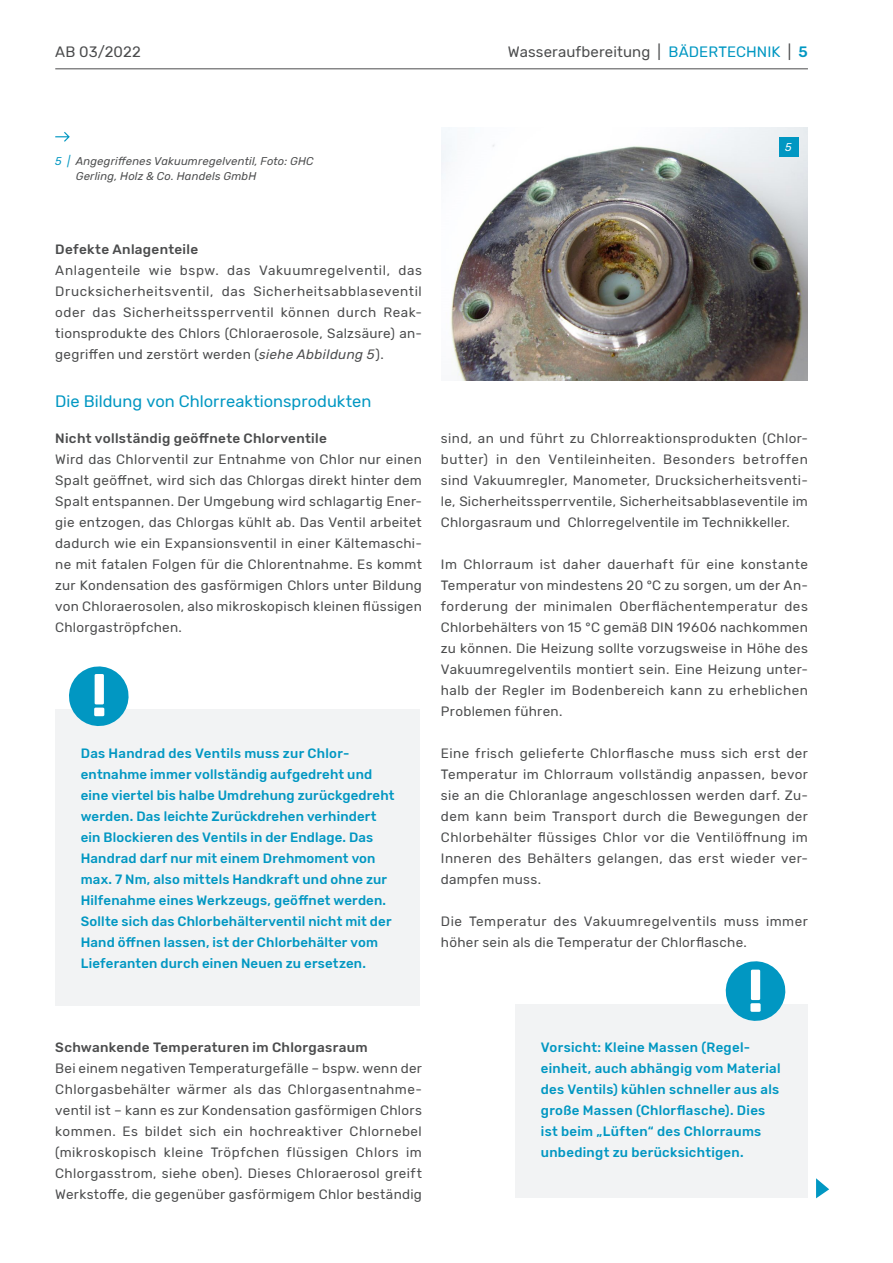
<style>
.page{position:relative;width:893px;height:1263px;background:#fff}
.page>*{position:absolute;margin:0;border:0;box-sizing:border-box;transform-origin:0 0}
.t1{font:500 60.3px "Rubik";color:#fff;scale:1.18 1}
.t2{font:16.5px "Rubik";color:#0197c2}
.t3{font:15px "Rubik";letter-spacing:.01em;color:#4b4c4d}
.t4{font:13.5px/21px "Rubik";letter-spacing:.02em;color:#4b4c4d;text-align:justify}
.t5{font:500 13.5px/21px "Rubik";letter-spacing:.015em;color:#0197c2}
.t6{font:500 13.5px "Rubik";letter-spacing:.02em;color:#4b4c4d}
.t7{font:italic 11.25px/15px "Rubik";letter-spacing:.02em;color:#4b4c4d}
.t8{font:italic 11.25px "Rubik";color:#fff}
.s1{color:#0197c2}
.s2{font-weight:500;color:#0197c2}
.s3{font-style:italic}
</style>
<div class="page">
<hr style="left:55px;top:68px;width:753px;height:1px;background:#4b4c4d">
<div style="left:55px;top:709px;width:365px;height:296px;background:#f2f3f4"></div>
<svg style="left:69px;top:666px;width:60px;height:60px"></svg>
<div style="left:515px;top:1004px;width:293px;height:194px;background:#f2f3f4"></div>
<svg style="left:725px;top:961px;width:61px;height:60px"></svg>
<img style="left:441px;top:128px;width:367px;height:252px">
<div style="left:779px;top:137px;width:19px;height:20px;background:#0197c2"></div>
<svg style="left:55px;top:132px;width:15px;height:10px"></svg>
<svg style="left:816px;top:1178px;width:13px;height:20px"></svg>
<p class="t3" style="left:55px;top:43px;width:87px">AB 03/2022</p>
<p class="t3" style="left:508px;top:43px;width:301px">Wasseraufbereitung | <span class="s1">BÄDERTECHNIK</span> | <span class="s2">5</span></p>
<p class="t7" style="left:76px;top:154px;width:239px;text-indent:-21px"><span class="s1">5 |</span> Angegriffenes Vakuumregelventil, Foto: GHC<br>Gerling, Holz &amp; Co. Handels GmbH</p>
<p class="t8" style="left:785px;top:141px;width:8px">5</p>
<p class="t6" style="left:55px;top:241px;width:144px">Defekte Anlagenteile</p>
<p class="t4" style="left:55px;top:260px;width:368px">Anlagenteile wie bspw. das Vakuumregelventil, das Drucksicherheitsventil, das Sicherheitsabblaseventil oder das Sicherheitssperrventil können durch Reak&shy;tionsprodukte des Chlors (Chloraerosole, Salzsäure) an&shy;gegriffen und zerstört werden (<span class="s3">siehe Abbildung 5</span>).</p>
<p class="t2" style="left:55px;top:392px;width:318px">Die Bildung von Chlorreaktionsprodukten</p>
<p class="t6" style="left:55px;top:430px;width:273px">Nicht vollständig geöffnete Chlorventile</p>
<p class="t4" style="left:55px;top:449px;width:368px">Wird das Chlorventil zur Entnahme von Chlor nur einen Spalt geöffnet, wird sich das Chlorgas direkt hinter dem Spalt entspannen. Der Umgebung wird schlagartig Ener&shy;gie entzogen, das Chlorgas kühlt ab. Das Ventil arbeitet dadurch wie ein Expansionsventil in einer Kältemaschi&shy;ne mit fatalen Folgen für die Chlorentnahme. Es kommt zur Kondensation des gasförmigen Chlors unter Bildung von Chloraerosolen, also mikroskopisch kleinen flüssigen Chlorgaströpfchen.</p>
<h1 class="t1" style="left:90px;top:661px;width:18px">!</h1>
<p class="t5" style="left:81px;top:743px;width:315px">Das Handrad des Ventils muss zur Chlor&shy;entnahme immer vollständig aufgedreht und eine viertel bis halbe Umdrehung zurückgedreht werden. Das leichte Zurückdrehen verhindert ein Blockieren des Ventils in der Endlage. Das Handrad darf nur mit einem Drehmoment von max. 7 Nm, also mittels Handkraft und ohne zur Hilfenahme eines Werkzeugs, geöffnet werden.<br>Sollte sich das Chlorbehälterventil nicht mit der Hand öffnen lassen, ist der Chlorbehälter vom Lieferanten durch einen Neuen zu ersetzen.</p>
<p class="t6" style="left:55px;top:1039px;width:314px">Schwankende Temperaturen im Chlorgasraum</p>
<p class="t4" style="left:55px;top:1058px;width:368px">Bei einem negativen Temperaturgefälle – bspw. wenn der Chlorgasbehälter wärmer als das Chlorgasentnahme&shy;ventil ist – kann es zur Kondensation gasförmigen Chlors kommen. Es bildet sich ein hochreaktiver Chlornebel (mikroskopisch kleine Tröpfchen flüssigen Chlors im Chlorgasstrom, siehe oben). Dieses Chloraerosol greift Werkstoffe, die gegenüber gasförmigem Chlor beständig</p>
<p class="t4" style="left:441px;top:428px;width:368px">sind, an und führt zu Chlorreaktionsprodukten (Chlor&shy;butter) in den Ventileinheiten. Besonders betroffen sind Vakuumregler, Manometer, Drucksicherheitsventi&shy;le, Sicherheitssperrventile, Sicherheitsabblaseventile im Chlorgasraum und Chlorregelventile im Technikkeller.</p>
<p class="t4" style="left:441px;top:554px;width:368px">Im Chlorraum ist daher dauerhaft für eine konstante Temperatur von mindestens 20 °C zu sorgen, um der An&shy;forderung der minimalen Oberflächentemperatur des Chlorbehälters von 15 °C gemäß DIN 19606 nachkommen zu können. Die Heizung sollte vorzugsweise in Höhe des Vakuumregelventils montiert sein. Eine Heizung unter&shy;halb der Regler im Bodenbereich kann zu erheblichen Problemen führen.</p>
<p class="t4" style="left:441px;top:743px;width:368px">Eine frisch gelieferte Chlorflasche muss sich erst der Temperatur im Chlorraum vollständig anpassen, bevor sie an die Chloranlage angeschlossen werden darf. Zu&shy;dem kann beim Transport durch die Bewegungen der Chlorbehälter flüssiges Chlor vor die Ventilöffnung im Inneren des Behälters gelangen, das erst wieder ver&shy;dampfen muss.</p>
<p class="t4" style="left:441px;top:911px;width:368px">Die Temperatur des Vakuumregelventils muss immer höher sein als die Temperatur der Chlorflasche.</p>
<h1 class="t1" style="left:746px;top:956px;width:18px">!</h1>
<p class="t5" style="left:541px;top:1037px;width:241px">Vorsicht: Kleine Massen (Regel&shy;einheit, auch abhängig vom Material des Ventils) kühlen schneller aus als große Massen (Chlorflasche). Dies ist beim „Lüften“ des Chlorraums unbedingt zu berücksichtigen.</p>
</div>
